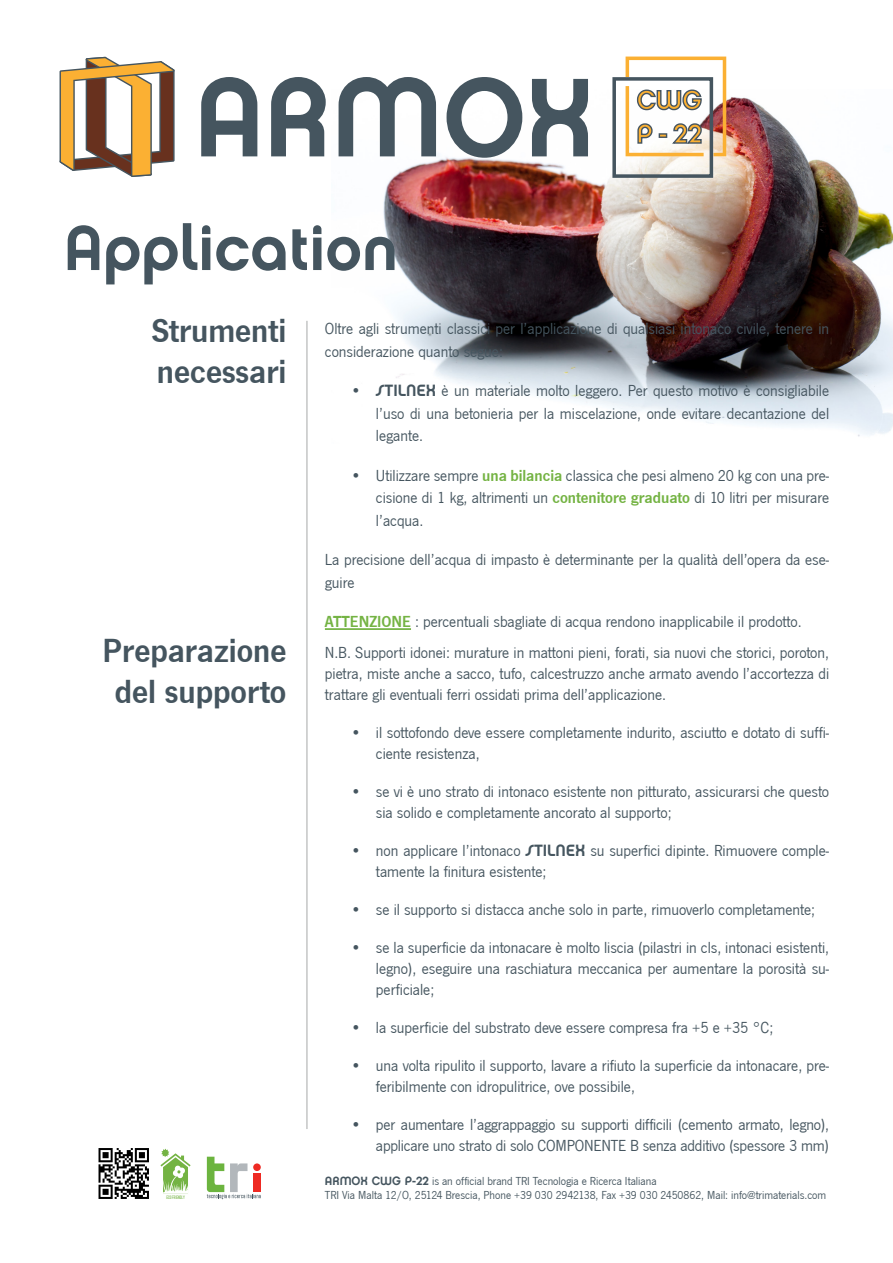
<style>
.page{position:relative;width:893px;height:1263px;background:#fff}
.page>*{position:absolute;margin:0;border:0;box-sizing:border-box;transform-origin:0 0}
.t1{font:63px "Chalet New York Nineteen Seventy";color:#45555f}
.t2{font:600 34.5px "News Got T";color:#45555f}
.t3{font:16.5px/21px "News Got T";color:#45555f}
.t4{font:12px "News Got T";color:#45555f}
.t5{font:900 4.2px "Pakt";color:#74b343;scale:.96 1}
.s1{font-family:"Chalet New York Nineteen Seventy"}
.s2{font-weight:600;color:#74b343}
</style>
<div class="page">
<img style="left:338px;top:97px;width:555px;height:340px">
<svg style="left:201px;top:77px;width:56px;height:79px"></svg>
<svg style="left:271px;top:77px;width:55px;height:79px"></svg>
<svg style="left:339px;top:77px;width:97px;height:79px"></svg>
<svg style="left:447px;top:77px;width:75px;height:81px"></svg>
<svg style="left:532px;top:79px;width:56px;height:77px"></svg>
<svg style="left:59px;top:57px;width:116px;height:120px"></svg>
<svg style="left:624px;top:56px;width:104px;height:102px"></svg>
<div style="left:612px;top:77px;width:101px;height:101px;border:4px solid #45555f"></div>
<hr style="left:306px;top:321px;width:2px;height:808px;background:#c4c5c5">
<svg style="left:207px;top:1157px;width:54px;height:42px"></svg>
<div style="left:253px;top:1173px;width:8px;height:19px;background:#ee2a23"></div>
<div style="left:253px;top:1163px;width:8px;height:8px;background:#ee2a23;border-radius:50%"></div>
<svg style="left:160px;top:1148px;width:31px;height:46px"></svg>
<img style="left:99px;top:1148px;width:50px;height:50px">
<hr style="left:325px;top:628px;width:86px;height:2px;background:#74b343">
<h1 class="t1" style="left:64px;top:210px;width:336px">Application</h1>
<p class="t2" style="left:151px;top:310px;width:136px">Strumenti</p>
<p class="t2" style="left:157px;top:351px;width:131px">necessari</p>
<p class="t2" style="left:103px;top:630px;width:185px">Preparazione</p>
<p class="t2" style="left:115px;top:672px;width:173px">del supporto</p>
<p class="t3" style="left:325px;top:318px;width:506px;line-height:22.5px">Oltre agli strumenti classici per l’applicazione di qualsiasi intonaco civile, tenere in considerazione quanto segue:</p>
<p class="t3" style="left:376px;top:380px;width:455px;line-height:22.5px;text-align:justify;text-indent:-26px">• <span class="s1">STILNEX</span> è un materiale molto leggero. Per questo motivo è consigliabile l’uso di una betonieria per la miscelazione, onde evitare decantazione del legante.</p>
<p class="t3" style="left:376px;top:464px;width:455px;line-height:22.5px;text-align:justify;text-indent:-26px">• Utilizzare sempre <span class="s2">una bilancia</span> classica che pesi almeno 20 kg con una pre&shy;cisione di 1 kg, altrimenti un <span class="s2">contenitore graduato</span> di 10 litri per misurare l’acqua.</p>
<p class="t3" style="left:325px;top:549px;width:506px;line-height:22.5px">La precisione dell’acqua di impasto è determinante per la qualità dell’opera da ese&shy;guire</p>
<p class="t3" style="left:325px;top:612px;width:478px"><span class="s2">ATTENZIONE</span> : percentuali sbagliate di acqua rendono inapplicabile il prodotto.</p>
<p class="t3" style="left:325px;top:642px;width:506px;text-align:justify">N.B. Supporti idonei: murature in mattoni pieni, forati, sia nuovi che storici, poroton, pietra, miste anche a sacco, tufo, calcestruzzo anche armato avendo l’accortezza di trattare gli eventuali ferri ossidati prima dell’applicazione.</p>
<p class="t3" style="left:376px;top:722px;width:455px;text-indent:-26px">• il sottofondo deve essere completamente indurito, asciutto e dotato di suffi&shy;ciente resistenza,</p>
<p class="t3" style="left:376px;top:781px;width:455px;text-indent:-26px">• se vi è uno strato di intonaco esistente non pitturato, assicurarsi che questo sia solido e completamente ancorato al supporto;</p>
<p class="t3" style="left:376px;top:840px;width:455px;text-indent:-26px">• non applicare l’intonaco <span class="s1">STILNEX</span> su superfici dipinte. Rimuovere comple&shy;tamente la finitura esistente;</p>
<p class="t3" style="left:350px;top:899px;width:466px">• se il supporto si distacca anche solo in parte, rimuoverlo completamente;</p>
<p class="t3" style="left:376px;top:937px;width:455px;text-align:justify;text-indent:-26px">• se la superficie da intonacare è molto liscia (pilastri in cls, intonaci esistenti, legno), eseguire una raschiatura meccanica per aumentare la porosità su&shy;perficiale;</p>
<p class="t3" style="left:350px;top:1017px;width:425px">• la superficie del substrato deve essere compresa fra +5 e +35 °C;</p>
<p class="t3" style="left:376px;top:1055px;width:455px;text-indent:-26px">• una volta ripulito il supporto, lavare a rifiuto la superficie da intonacare, pre&shy;feribilmente con idropulitrice, ove possibile,</p>
<p class="t3" style="left:350px;top:1114px;width:480px;text-align:right">• per aumentare l’aggrappaggio su supporti difficili (cemento armato, legno), applicare uno strato di solo COMPONENTE B senza additivo (spessore 3 mm)</p>
<p class="t4" style="left:325px;top:1174px;width:333px"><span class="s1">ARMOX CWG P-22</span> is an official brand TRI Tecnologia e Ricerca Italiana</p>
<p class="t5" style="left:166px;top:1195px;width:21px">ECO FRIENDLY</p>
<p class="t4" style="left:325px;top:1188px;width:503px">TRI Via Malta 12/O, 25124 Brescia, Phone +39 030 2942138, Fax +39 030 2450862, Mail: info@trimaterials.com</p>
</div>
